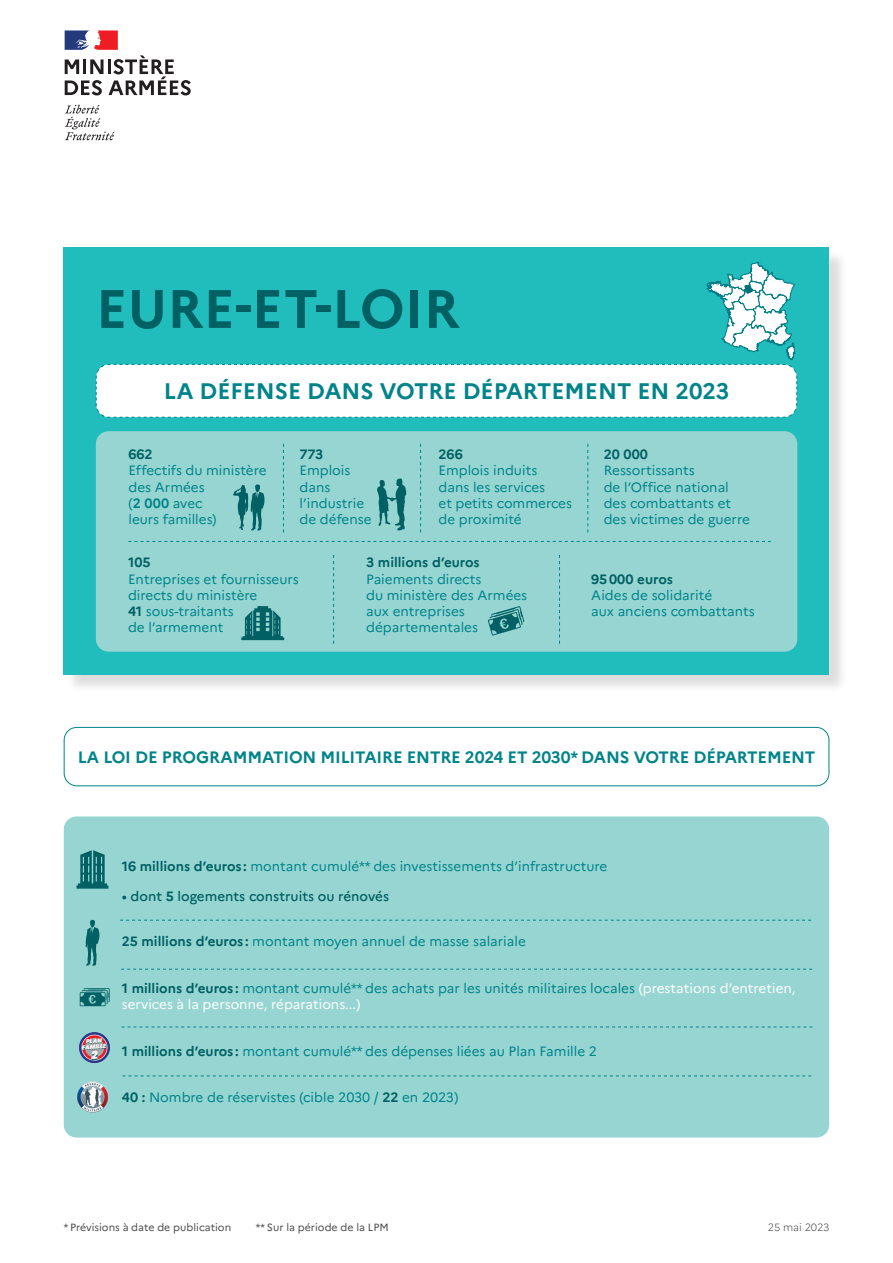
<style>
.page{position:relative;width:893px;height:1263px;background:#fff}
.page>*{position:absolute;margin:0;border:0;box-sizing:border-box;transform-origin:0 0}
.t1{font:700 54px "Marianne";color:#006063}
.t2{font:700 22.5px "Marianne";color:#00848a}
.t3{font:700 16.5px "Marianne";letter-spacing:-.01em;color:#00848a}
.t4{font:13.5px/16.2px "Marianne";color:#00848a}
.t5{font:13.5px/16.5px "Marianne";color:#fff}
.t6{font:700 13.5px "Marianne";color:#006063}
.t7{font:500 13.5px "Marianne";color:#006063}
.t8{font:10.5px "Marianne";color:#4b4c4d}
.t9{font:300 10.5px "Marianne";letter-spacing:-.005em;color:#4b4c4d}
.s1{font-weight:700}
.s2{font-weight:700;color:#006063}
.s3{color:#00848a}
</style>
<div class="page">
<svg style="left:65px;top:105px;width:50px;height:35px"></svg>
<svg style="left:65px;top:30px;width:126px;height:65px"></svg>
<div style="left:66px;top:250px;width:782px;height:444px;background:#231f20;opacity:.15"></div>
<div style="left:64px;top:247px;width:765px;height:428px;background:#21bdbd"></div>
<div style="left:96px;top:431px;width:701px;height:221px;background:#96d5d2;border-radius:13px"></div>
<svg style="left:233px;top:484px;width:32px;height:46px"></svg>
<svg style="left:377px;top:478px;width:29px;height:53px"></svg>
<svg style="left:128px;top:541px;width:643px;height:1px"></svg>
<svg style="left:241px;top:606px;width:43px;height:34px"></svg>
<svg style="left:420px;top:444px;width:1px;height:89px"></svg>
<svg style="left:587px;top:444px;width:1px;height:89px"></svg>
<svg style="left:333px;top:555px;width:1px;height:89px"></svg>
<svg style="left:559px;top:555px;width:1px;height:89px"></svg>
<svg style="left:283px;top:444px;width:1px;height:89px"></svg>
<svg style="left:488px;top:606px;width:36px;height:30px"></svg>
<div style="left:64px;top:816px;width:765px;height:321px;background:#96d5d2;border-radius:13px"></div>
<svg style="left:86px;top:920px;width:13px;height:46px"></svg>
<img style="left:79px;top:1032px;width:31px;height:31px">
<svg style="left:80px;top:988px;width:30px;height:18px"></svg>
<svg style="left:77px;top:850px;width:31px;height:39px"></svg>
<svg style="left:121px;top:969px;width:691px;height:1px"></svg>
<svg style="left:123px;top:1075px;width:688px;height:1px"></svg>
<svg style="left:121px;top:1026px;width:691px;height:1px"></svg>
<div style="left:64px;top:727px;width:765px;height:59px;border:1px solid #00848a;border-radius:13px"></div>
<img style="left:76px;top:1081px;width:33px;height:32px">
<svg style="left:120px;top:920px;width:691px;height:1px"></svg>
<svg style="left:95px;top:262px;width:702px;height:156px"></svg>
<h1 class="t1" style="left:96px;top:276px;width:365px">EURE-ET-LOIR</h1>
<h2 class="t2" style="left:164px;top:377px;width:567px">LA DÉFENSE DANS VOTRE DÉPARTEMENT EN 2023</h2>
<p class="t6" style="left:128px;top:446px;width:26px">662</p>
<p class="t4" style="left:128px;top:462px;width:140px">Effectifs du ministère des Armées<br>(<span class="s1">2 000</span> avec<br>leurs familles)</p>
<p class="t6" style="left:128px;top:554px;width:24px">105</p>
<p class="t4" style="left:128px;top:571px;width:172px">Entreprises et fournisseurs directs du ministère<br><span class="s2">41</span> sous-traitants<br>de l’armement</p>
<p class="t6" style="left:300px;top:446px;width:25px">773</p>
<p class="t4" style="left:300px;top:462px;width:74px">Emplois dans l’industrie de défense</p>
<p class="t6" style="left:439px;top:446px;width:26px">266</p>
<p class="t4" style="left:439px;top:462px;width:135px">Emplois induits<br>dans les services<br>et petits commerces de proximité</p>
<p class="t6" style="left:604px;top:446px;width:46px">20 000</p>
<p class="t4" style="left:604px;top:462px;width:148px">Ressortissants<br>de l’Office national des combattants et des victimes de guerre</p>
<p class="t6" style="left:366px;top:554px;width:115px">3 millions d’euros</p>
<p class="t4" style="left:366px;top:571px;width:163px">Paiements directs<br>du ministère des Armées aux entreprises départementales</p>
<p class="t6" style="left:591px;top:571px;width:83px">95000 euros</p>
<p class="t4" style="left:591px;top:587px;width:165px">Aides de solidarité<br>aux anciens combattants</p>
<p class="t3" style="left:78px;top:747px;width:739px">LA LOI DE PROGRAMMATION MILITAIRE ENTRE 2024 ET 2030* DANS VOTRE DÉPARTEMENT</p>
<p class="t4" style="left:122px;top:858px;width:487px"><span class="s2">16 millions d’euros :</span> montant cumulé** des investissements d’infrastructure</p>
<p class="t7" style="left:122px;top:887px;width:269px">• dont <span class="s1">5</span> logements construits ou rénovés</p>
<p class="t4" style="left:122px;top:933px;width:406px"><span class="s2">25 millions d’euros :</span> montant moyen annuel de masse salariale</p>
<p class="t5" style="left:122px;top:980px;width:675px"><span class="s2">1 millions d’euros :</span> <span class="s3">montant cumulé** des achats par les unités militaires locales</span> (prestations d’entretien, services à la personne, réparations...)</p>
<p class="t4" style="left:122px;top:1042px;width:477px"><span class="s2">1 millions d’euros :</span> montant cumulé** des dépenses liées au Plan Famille 2</p>
<p class="t4" style="left:122px;top:1088px;width:338px"><span class="s2">40 :</span> Nombre de réservistes (cible 2030 / <span class="s2">22</span> en 2023)</p>
<p class="t8" style="left:64px;top:1220px;width:169px">* Prévisions à date de publication</p>
<p class="t8" style="left:256px;top:1220px;width:134px">** Sur la période de la LPM</p>
<p class="t9" style="left:768px;top:1220px;width:63px">25 mai 2023</p>
</div>
